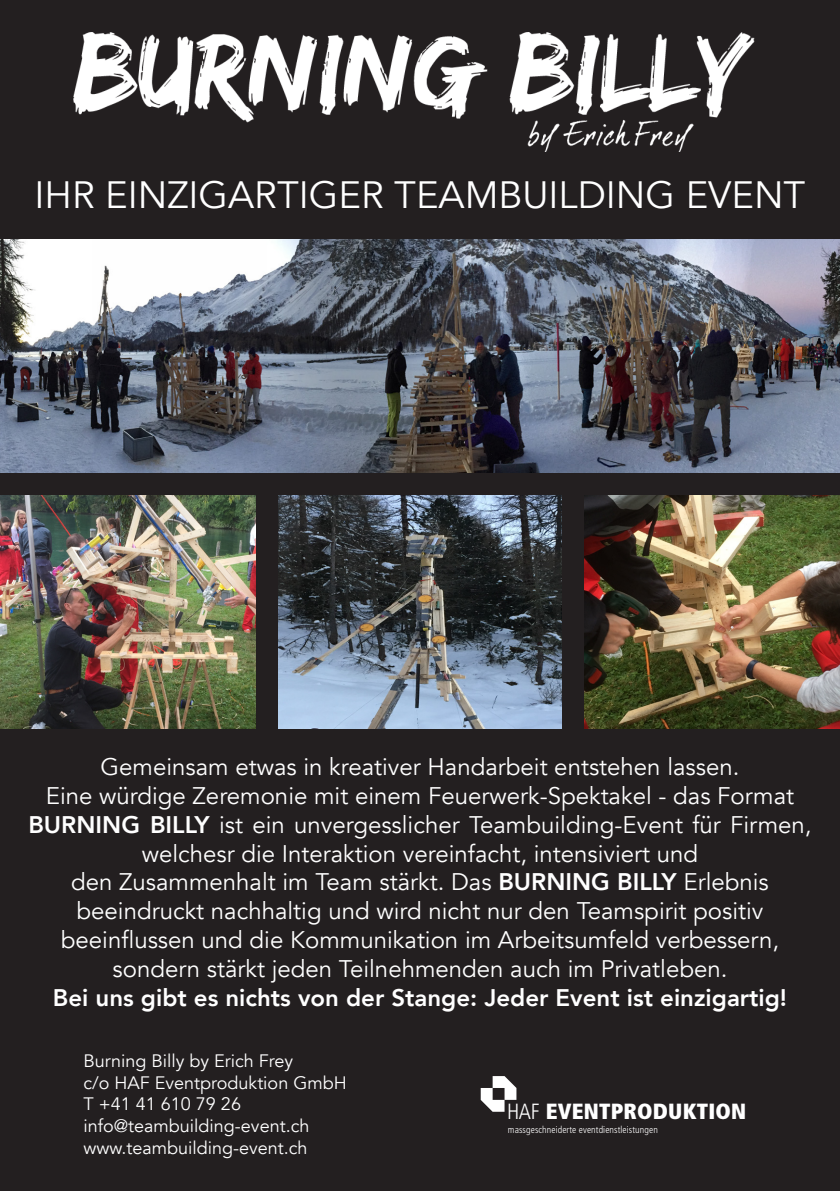
<style>
.page{position:relative;width:840px;height:1191px;background:#fff}
.page>*{position:absolute;margin:0;border:0;box-sizing:border-box;transform-origin:0 0}
.t1{font:38px "Avenir";color:#fff}
.t2{font:24px/28.8px "Avenir";color:#fff;text-align:center}
.t3{font:800 24px "Avenir";color:#fff}
.t4{font:900 condensed 22px "Frutiger";letter-spacing:.01em;color:#fff}
.t5{font:18px "Avenir";color:#fff}
.t6{font:300 condensed 9.8px "Frutiger";letter-spacing:.01em;color:#fff}
.s1{font-weight:800}
.s2{font-weight:300}
</style>
<div class="page">
<div style="left:0;top:0;width:839px;height:1191px;background:#231f20"></div>
<img style="left:0;top:239px;width:839px;height:233px">
<img style="left:73px;top:33px;width:682px;height:119px">
<img style="left:0;top:495px;width:255px;height:233px">
<img style="left:278px;top:495px;width:283px;height:233px">
<img style="left:584px;top:495px;width:255px;height:233px">
<svg style="left:480px;top:1076px;width:36px;height:35px"></svg>
<p class="t1" style="left:34px;top:172px;width:772px">IHR EINZIGARTIGER TEAMBUILDING EVENT</p>
<p class="t2" style="left:100px;top:753px;width:640px">Gemeinsam etwas in kreativer Handarbeit entstehen lassen.</p>
<p class="t2" style="left:46px;top:781px;width:749px">Eine würdige Zeremonie mit einem Feuerwerk-Spektakel - das Format</p>
<p class="t2" style="left:28px;top:810px;width:784px"><span class="s1">BURNING BILLY</span> ist ein unvergesslicher Teambuilding-Event für Firmen, welchesr die Interaktion vereinfacht, intensiviert und</p>
<p class="t2" style="left:71px;top:868px;width:698px">den Zusammenhalt im Team stärkt. Das <span class="s1">BURNING BILLY</span> Erlebnis</p>
<p class="t2" style="left:76px;top:897px;width:688px">beeindruckt nachhaltig und wird nicht nur den Teamspirit positiv</p>
<p class="t2" style="left:61px;top:925px;width:719px">beeinflussen und die Kommunikation im Arbeitsumfeld verbessern,</p>
<p class="t2" style="left:112px;top:954px;width:616px">sondern stärkt jeden Teilnehmenden auch im Privatleben.</p>
<p class="t3" style="left:53px;top:978px;width:735px">Bei uns gibt es nichts von der Stange: Jeder Event ist einzigartig!</p>
<p class="t5" style="left:83px;top:1050px;width:211px">Burning Billy by Erich Frey</p>
<p class="t5" style="left:83px;top:1071px;width:265px">c/o HAF Eventproduktion GmbH</p>
<p class="t5" style="left:83px;top:1093px;width:159px">T +41 41 610 79 26</p>
<p class="t5" style="left:83px;top:1115px;width:227px">info@teambuilding-event.ch</p>
<p class="t5" style="left:83px;top:1136px;width:225px">www.teambuilding-event.ch</p>
<p class="t4" style="left:507px;top:1098px;width:240px"><span class="s2">HAF</span> EVENTPRODUKTION</p>
<p class="t6" style="left:507px;top:1124px;width:151px">massgeschneiderte eventdienstleistungen</p>
</div>
